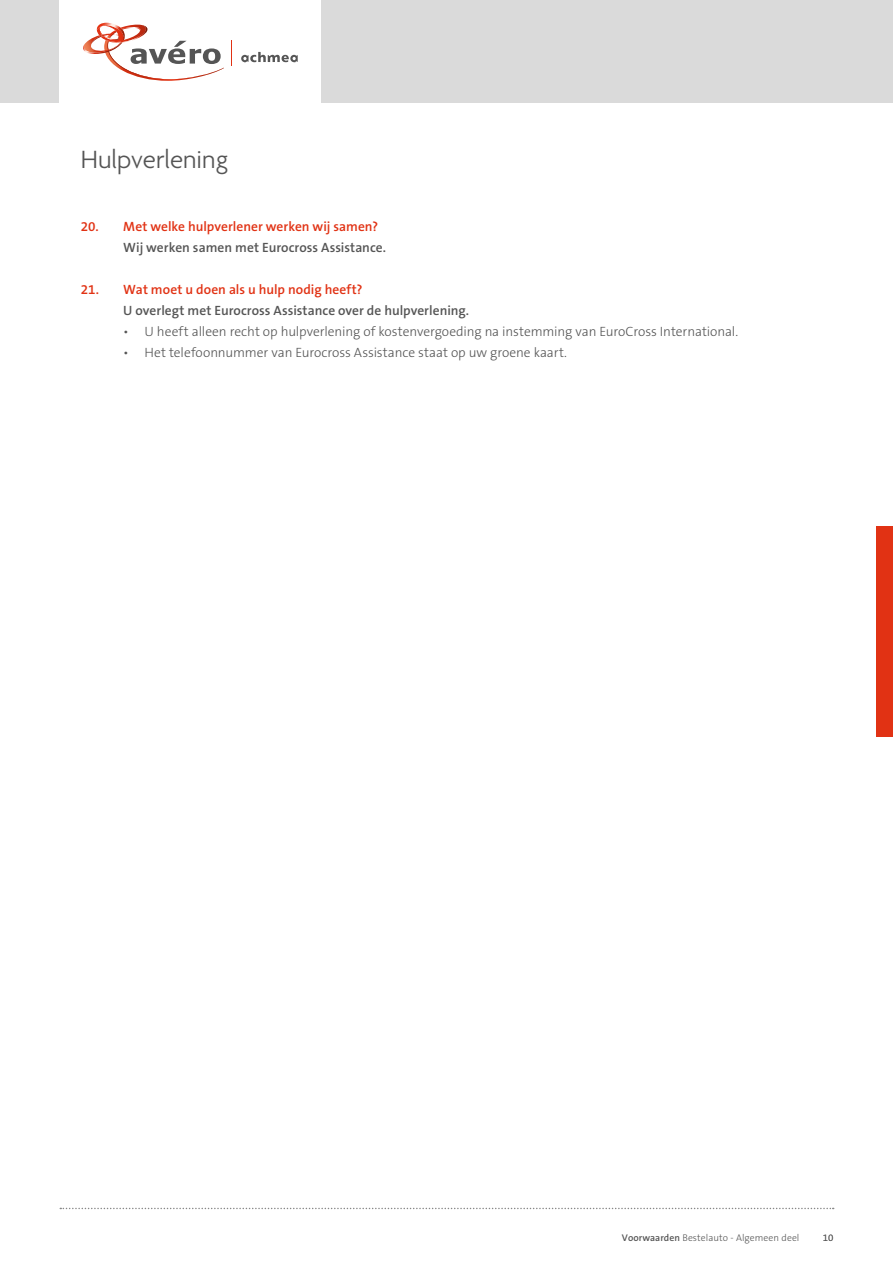
<style>
.page{position:relative;width:893px;height:1263px;background:#fff}
.page>*{position:absolute;margin:0;border:0;box-sizing:border-box;transform-origin:0 0}
.t1{font:300 27px "Agenda";color:#555}
.t2{font:300 13.5px "The Sans B3";letter-spacing:-.01em;color:#555}
.t3{font:600 13.5px "The Sans B6";color:#555}
.t4{font:600 13.5px "The Sans B6";letter-spacing:.005em;color:#e13214}
.t5{font:300 9.75px "The Sans B3";letter-spacing:.005em;color:#555}
.s1{font-family:"The Sans B6";font-weight:600}
</style>
<div class="page">
<div style="left:0;top:0;width:893px;height:103px;background:#dadada"></div>
<div style="left:60px;top:0;width:261px;height:103px;background:#fff"></div>
<svg style="left:241px;top:52px;width:57px;height:10px"></svg>
<svg style="left:83px;top:22px;width:141px;height:59px"></svg>
<svg style="left:231px;top:41px;width:1px;height:25px"></svg>
<svg style="left:60px;top:1208px;width:774px;height:1px"></svg>
<div style="left:876px;top:526px;width:17px;height:211px;background:#e13214"></div>
<h1 class="t1" style="left:81px;top:145px;width:149px">Hulpverlening</h1>
<p class="t4" style="left:81px;top:219px;width:299px">20. Met welke hulpverlener werken wij samen?</p>
<p class="t3" style="left:123px;top:240px;width:264px">Wij werken samen met Eurocross Assistance.</p>
<p class="t4" style="left:81px;top:282px;width:283px">21. Wat moet u doen als u hulp nodig heeft?</p>
<p class="t3" style="left:123px;top:303px;width:347px">U overlegt met Eurocross Assistance over de hulpverlening.</p>
<p class="t2" style="left:123px;top:325px;width:616px">• U heeft alleen recht op hulpverlening of kostenvergoeding na instemming van EuroCross International.</p>
<p class="t2" style="left:123px;top:346px;width:445px">• Het telefoonnummer van Eurocross Assistance staat op uw groene kaart.</p>
<p class="t5" style="left:622px;top:1233px;width:179px"><span class="s1">Voorwaarden</span> Bestelauto - Algemeen deel</p>
<p class="t5" style="left:823px;top:1233px;width:12px">10</p>
</div>
